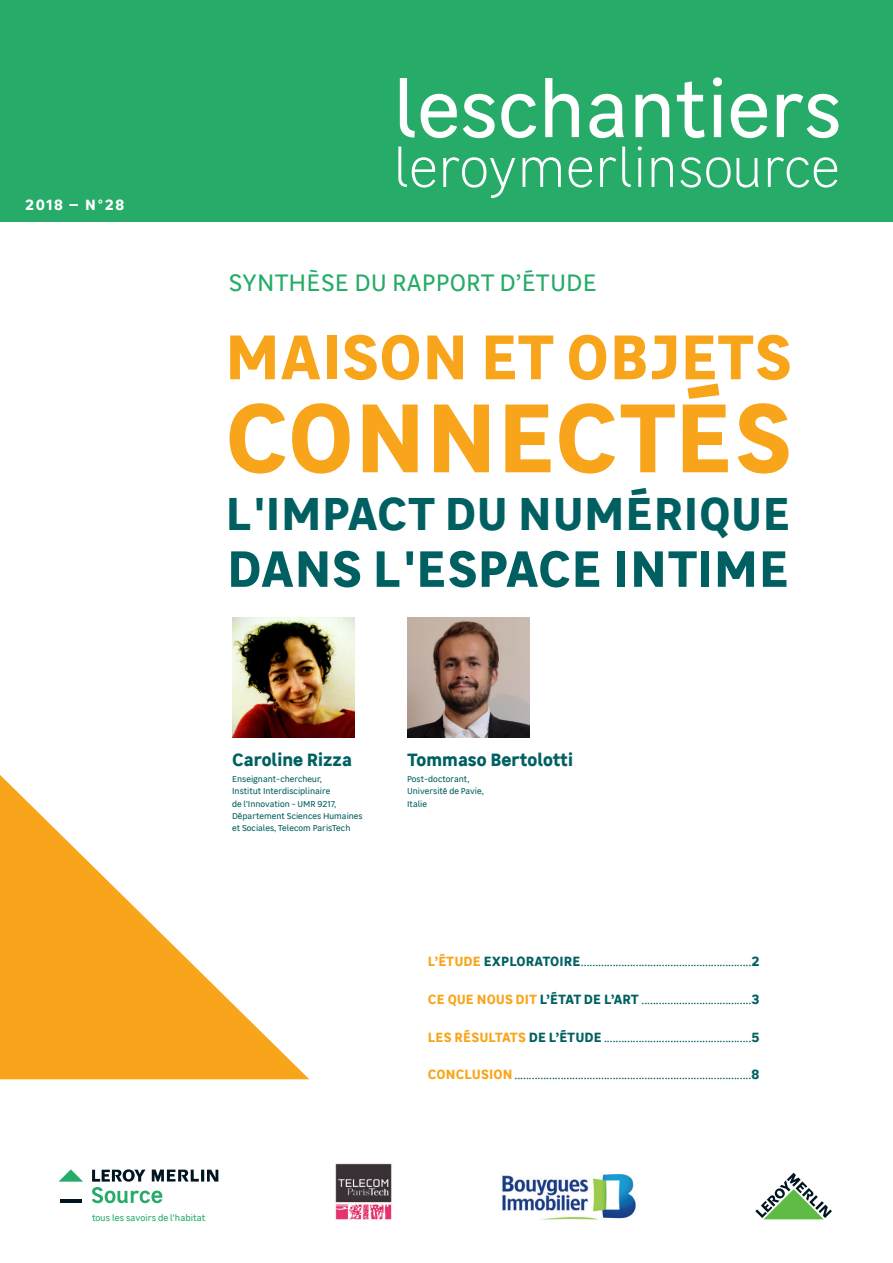
<style>
.page{position:relative;width:893px;height:1263px;background:#fff}
.page>*{position:absolute;margin:0;border:0;box-sizing:border-box;transform-origin:0 0}
.t1{font:700 97.5px "Leroy Merlin Sans";letter-spacing:.01em;color:#f9a51b}
.t2{font:78.75px "Leroy Merlin Sans";color:#fff}
.t3{font:700 63px "Leroy Merlin Sans";letter-spacing:.005em;color:#f9a51b}
.t4{font:300 53.85px "Leroy Merlin Sans";letter-spacing:.005em;color:#fff}
.t5{font:700 51px "Leroy Merlin Sans";letter-spacing:.015em;color:#006061}
.t6{font:700 46.65px "Leroy Merlin Sans";letter-spacing:.01em;color:#006061}
.t7{font:24px "Leroy Merlin Sans";letter-spacing:.005em;color:#26ab68}
.t8{font:700 18px "Leroy Merlin Sans";color:#006061}
.t9{font:700 15px "Leroy Merlin Sans";letter-spacing:.1em;color:#fff}
.t10{font:13.5px "Leroy Merlin Sans";color:#006061}
.t11{font:9.15px "Leroy Merlin Sans";color:#26ab68}
.t12{font:8.55px/12.3px "Leroy Merlin Sans";color:#006061}
.s1{font-weight:700;color:#f9a51b}
.s2{font-weight:700}
</style>
<div class="page">
<svg style="left:0;top:775px;width:309px;height:304px"></svg>
<div style="left:0;top:0;width:893px;height:222px;background:#26ab68"></div>
<svg style="left:58px;top:1169px;width:161px;height:35px"></svg>
<svg style="left:755px;top:1172px;width:77px;height:48px"></svg>
<img style="left:335px;top:1163px;width:57px;height:57px">
<img style="left:502px;top:1174px;width:134px;height:46px">
<img style="left:232px;top:617px;width:122px;height:121px">
<img style="left:407px;top:617px;width:122px;height:121px">
<p class="t9" style="left:25px;top:193px;width:100px">2018 – N°28</p>
<h2 class="t2" style="left:394px;top:53px;width:450px">leschantiers</h2>
<h3 class="t4" style="left:394px;top:132px;width:448px">leroymerlinsource</h3>
<h3 class="t7" style="left:229px;top:266px;width:370px">SYNTHÈSE DU RAPPORT D’ÉTUDE</h3>
<h3 class="t3" style="left:225px;top:308px;width:568px">MAISON ET OBJETS</h3>
<h1 class="t1" style="left:225px;top:362px;width:568px">CONNECTÉS</h1>
<h3 class="t6" style="left:226px;top:477px;width:566px">L'IMPACT DU NUMÉRIQUE</h3>
<h3 class="t5" style="left:227px;top:529px;width:564px">DANS L'ESPACE INTIME</h3>
<h3 class="t8" style="left:232px;top:746px;width:122px">Caroline Rizza</h3>
<p class="t12" style="left:232px;top:772px;width:132px">Enseignant-chercheur,<br>Institut Interdisciplinaire<br>de l’Innovation - UMR 9217,<br>Département Sciences Humaines et Sociales, Telecom ParisTech</p>
<h3 class="t8" style="left:407px;top:746px;width:167px">Tommaso Bertolotti</h3>
<p class="t12" style="left:407px;top:772px;width:78px">Post-doctorant,<br>Université de Pavie,<br>Italie</p>
<p class="t10" style="left:428px;top:951px;width:333px"><span class="s1">L’ÉTUDE</span> <span class="s2">EXPLORATOIRE</span>...........................................................<span class="s2">2</span></p>
<p class="t10" style="left:428px;top:989px;width:333px"><span class="s1">CE QUE NOUS DIT</span> <span class="s2">L’ÉTAT DE L’ART</span> ......................................<span class="s2">3</span></p>
<p class="t10" style="left:428px;top:1027px;width:333px"><span class="s1">LES RÉSULTATS</span> <span class="s2">DE L’ÉTUDE</span>...................................................<span class="s2">5</span></p>
<p class="t10" style="left:428px;top:1065px;width:333px"><span class="s1">CONCLUSION</span> ..................................................................................<span class="s2">8</span></p>
<p class="t11" style="left:92px;top:1211px;width:115px">tous les savoirs de l’habitat</p>
</div>
